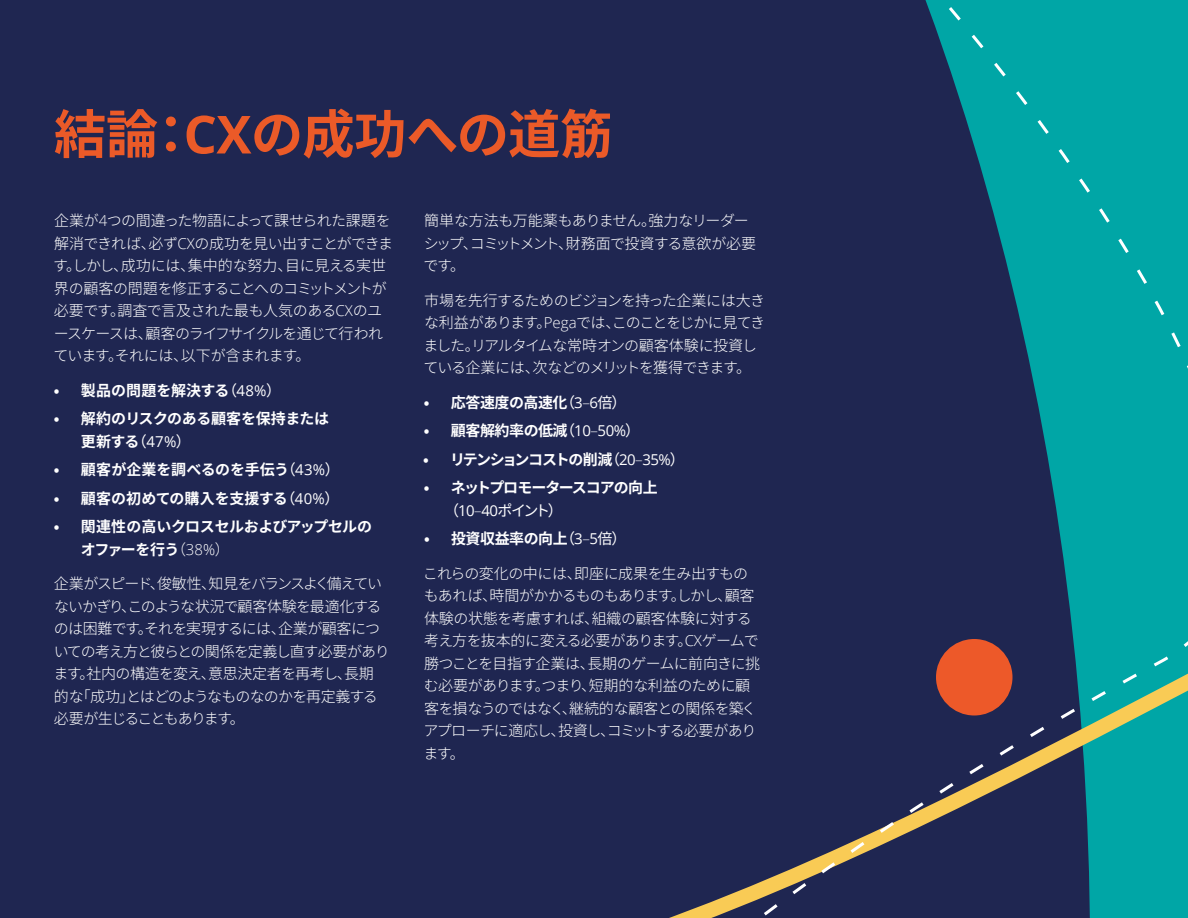
<style>
.page{position:relative;width:1188px;height:918px;background:#1f2651}
.page>*{position:absolute;margin:0;border:0;box-sizing:border-box;transform-origin:0 0}
.t1{font:700 52.5px "Noto Sans CJ Kjp";letter-spacing:-.01em;color:#eb5a28}
.t2{font:300 15px/22.5px "Noto Sans CJ Kjp";letter-spacing:-.045em;color:#fff}
.t3{font:700 15px/22.5px "Noto Sans CJ Kjp";letter-spacing:-.03em;color:#fff}
.t4{font:700 15px "Noto Sans CJ Kjp";color:#fff}
.t5{font:700 15px/22.5px "Noto Sans CJ Kjp";letter-spacing:-.07em;color:#fff}
.t6{font:700 15px "Noto Sans CJ Kjp";letter-spacing:-.095em;color:#fff}
.t7{font:700 15px "Noto Sans CJ Kjp";letter-spacing:-.005em;color:#fff}
.s1{font-family:"Open Sans"}
.s2{font-weight:400}
.s3{font-family:"Open Sans";font-weight:400}
.s4{font-weight:300}
.s5{font-family:"Open Sans";font-weight:300}
</style>
<div class="page">
<div style="left:1170px;top:5px;width:18px;height:651px;background:#00a6a6"></div>
<svg style="left:740px;top:0;width:430px;height:918px;background:#19516c"></svg>
<div style="left:936px;top:639px;width:76px;height:77px;background:#ed5929;border-radius:50%"></div>
<h1 class="t1" style="left:54px;top:105px;width:560px">結論：<span class="s1">CX</span>の成功への道筋</h1>
<p class="t2" style="left:53px;top:210px;width:342px">企業が<span class="s1">4</span>つの間違った物語によって課せられた課題を解消できれば、必ず<span class="s1">CX</span>の成功を見い出すことができます。しかし、成功には、集中的な努力、目に見える実世界の顧客の問題を修正することへのコミットメントが必要です。調査で言及された最も人気のある<span class="s1">CX</span>のユースケースは、顧客のライフサイクルを通じて行われています。それには、以下が含まれます。</p>
<p class="t4" style="left:54px;top:382px;width:229px">• 製品の問題を解決する<span class="s2">（</span><span class="s3">48%</span><span class="s2">）</span></p>
<p class="t3" style="left:81px;top:408px;width:250px;text-indent:-27px">• 解約のリスクのある顧客を保持または更新する<span class="s2">（</span><span class="s3">47%</span><span class="s2">）</span></p>
<p class="t4" style="left:54px;top:461px;width:287px">• 顧客が企業を調べるのを手伝う<span class="s2">（</span><span class="s3">43%</span><span class="s2">）</span></p>
<p class="t7" style="left:54px;top:490px;width:287px">• 顧客の初めての購入を支援する<span class="s2">（</span><span class="s3">40%</span><span class="s2">）</span></p>
<p class="t3" style="left:81px;top:516px;width:293px;text-indent:-27px">• 関連性の高いクロスセルおよびアップセルのオファーを行う<span class="s4">（</span><span class="s5">38%</span><span class="s4">）</span></p>
<p class="t2" style="left:54px;top:573px;width:338px">企業がスピード、俊敏性、知見をバランスよく備えていないかぎり、このような状況で顧客体験を最適化するのは困難です。それを実現するには、企業が顧客についての考え方と彼らとの関係を定義し直す必要があります。社内の構造を変え、意思決定者を再考し、長期的な「成功」とはどのようなものなのかを再定義する必要が生じることもあります。</p>
<p class="t2" style="left:423px;top:210px;width:334px">簡単な方法も万能薬もありません。強力なリーダーシップ、コミットメント、財務面で投資する意欲が必要です。</p>
<p class="t2" style="left:423px;top:289px;width:343px">市場を先行するためのビジョンを持った企業には大きな利益があります。<span class="s1">Pega</span>では、このことをじかに見てきました。リアルタイムな常時オンの顧客体験に投資している企業には、次などのメリットを獲得できます。</p>
<p class="t3" style="left:424px;top:391px;width:204px">• 応答速度の高速化<span class="s2">（</span><span class="s3">3</span><span class="s5">–</span><span class="s3">6</span><span class="s2">倍）</span></p>
<p class="t3" style="left:424px;top:420px;width:218px">• 顧客解約率の低減<span class="s2">（</span><span class="s3">10</span><span class="s5">–</span><span class="s3">50%</span><span class="s2">）</span></p>
<p class="t6" style="left:423px;top:451px;width:263px">• リテンションコストの削減<span class="s2">（</span><span class="s3">20</span><span class="s5">–</span><span class="s3">35%</span><span class="s2">）</span></p>
<p class="t5" style="left:444px;top:477px;width:215px;text-indent:-20px">• ネットプロモータースコアの向上<span class="s2">（</span><span class="s3">10</span><span class="s5">–</span><span class="s3">40</span><span class="s2">ポイント）</span></p>
<p class="t3" style="left:424px;top:528px;width:204px">• 投資収益率の向上<span class="s2">（</span><span class="s3">3</span><span class="s5">–</span><span class="s3">5</span><span class="s2">倍）</span></p>
<p class="t2" style="left:423px;top:562px;width:339px">これらの変化の中には、即座に成果を生み出すものもあれば、時間がかかるものもあります。しかし、顧客体験の状態を考慮すれば、組織の顧客体験に対する考え方を抜本的に変える必要があります。<span class="s1">CX</span>ゲームで勝つことを目指す企業は、長期のゲームに前向きに挑む必要があります。つまり、短期的な利益のために顧客を損なうのではなく、継続的な顧客との関係を築くアプローチに適応し、投資し、コミットする必要があります。</p>
</div>
